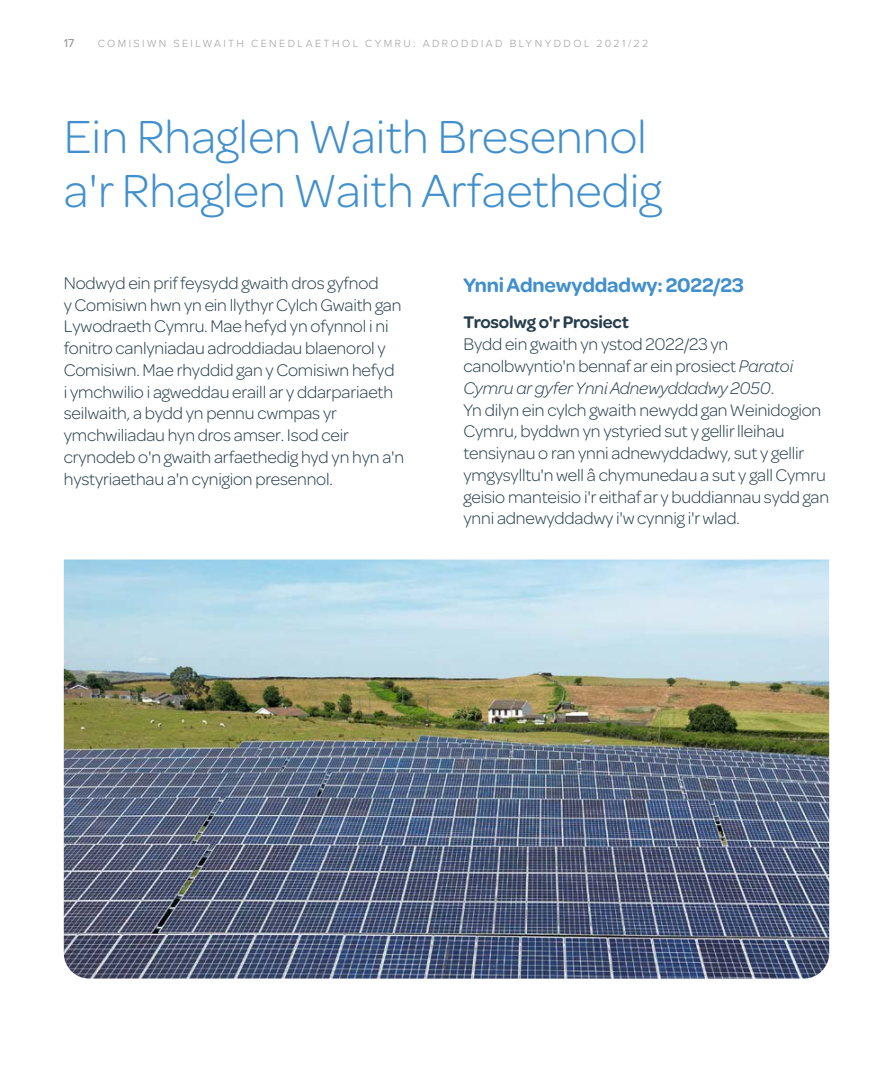
<style>
.page{position:relative;width:893px;height:1085px;background:#fff}
.page>*{position:absolute;margin:0;border:0;box-sizing:border-box;transform-origin:0 0}
.Page_Header{font:300 49.5px/54px "Omnes";color:#418fcd}
.t1{font:600 21px "Omnes";letter-spacing:-.01em;color:#418fcd}
.Body{font:300 18px/21.8px "Omnes";letter-spacing:-.01em;color:#273e4c}
.sub_small{font:600 18px "Omnes";letter-spacing:-.01em;color:#273e4c}
.t2{font:500 12px "Proxima Nova";color:#9d9d9c}
.t3{font:300 10.8px "Proxima Nova";letter-spacing:.225em;color:#9d9d9c}
.s1{font-style:italic}
</style>
<div class="page">
<img style="left:64px;top:559px;width:765px;height:419px">
<p class="t2" style="left:64px;top:34px;width:12px">17</p>
<p class="t3" style="left:98px;top:35px;width:552px">COMISIWN SEILWAITH CENEDLAETHOL CYMRU: ADRODDIAD BLYNYDDOL 2021/22</p>
<h1 class="Page_Header" style="left:64px;top:107px;width:600px">Ein Rhaglen Waith Bresennol a'r Rhaglen Waith Arfaethedig</h1>
<p class="Body" style="left:64px;top:271px;width:342px">Nodwyd ein prif feysydd gwaith dros gyfnod<br>y Comisiwn hwn yn ein llythyr Cylch Gwaith gan Lywodraeth Cymru. Mae hefyd yn ofynnol i ni fonitro canlyniadau adroddiadau blaenorol y Comisiwn. Mae rhyddid gan y Comisiwn hefyd<br>i ymchwilio i agweddau eraill ar y ddarpariaeth seilwaith, a bydd yn pennu cwmpas yr ymchwiliadau hyn dros amser. Isod ceir crynodeb o'n gwaith arfaethedig hyd yn hyn a'n hystyriaethau a'n cynigion presennol.</p>
<p class="t1" style="left:463px;top:270px;width:282px">Ynni Adnewyddadwy: 2022/23</p>
<h2 class="sub_small" style="left:463px;top:310px;width:167px">Trosolwg o'r Prosiect</h2>
<p class="Body" style="left:463px;top:332px;width:367px">Bydd ein gwaith yn ystod 2022/23 yn canolbwyntio'n bennaf ar ein prosiect <span class="s1">Paratoi Cymru ar gyfer Ynni Adnewyddadwy 2050</span>.<br>Yn dilyn ein cylch gwaith newydd gan Weinidogion Cymru, byddwn yn ystyried sut y gellir lleihau tensiynau o ran ynni adnewyddadwy, sut y gellir ymgysylltu'n well â chymunedau a sut y gall Cymru geisio manteisio i'r eithaf ar y buddiannau sydd gan ynni adnewyddadwy i'w cynnig i'r wlad.</p>
</div>
